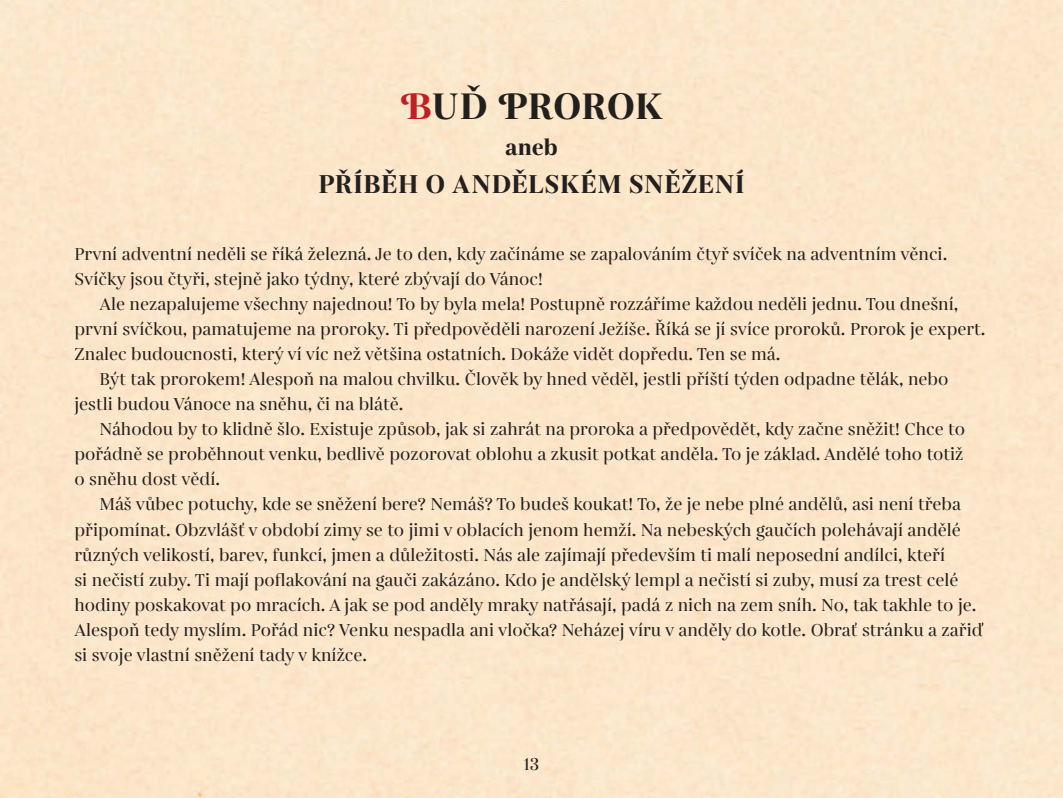
<style>
.page{position:relative;width:1063px;height:798px;background:#fff}
.page>*{position:absolute;margin:0;border:0;box-sizing:border-box;transform-origin:0 0}
.t1{font:700 37.5px "Gabriela";color:#221f1f}
.t2{font:700 26.25px "Gabriela";letter-spacing:.015em;color:#221f1f}
.t3{font:700 22.5px "Gabriela";color:#221f1f}
.t4{font:500 17.5px/25px "Gabriela";color:#221f1f}
.s1{color:#c21f24}
</style>
<div class="page">
<h1 class="t1" style="left:400px;top:85px;width:264px"><span class="s1">B</span>UĎ PROROK</h1>
<p class="t3" style="left:505px;top:134px;width:54px">aneb</p>
<h2 class="t2" style="left:318px;top:168px;width:428px">PŘÍBĚH O ANDĚLSKÉM SNĚŽENÍ</h2>
<p class="t4" style="left:74px;top:242px;width:874px">První adventní neděli se říká železná. Je to den, kdy začínáme se zapalováním čtyř svíček na adventním věnci.<br>Svíčky jsou čtyři, stejně jako týdny, které zbývají do Vánoc!</p>
<p class="t4" style="left:99px;top:292px;width:860px">Ale nezapalujeme všechny najednou! To by byla mela! Postupně rozzáříme každou neděli jednu. Tou dnešní,</p>
<p class="t4" style="left:74px;top:317px;width:913px">první svíčkou, pamatujeme na proroky. Ti předpověděli narození Ježíše. Říká se jí svíce proroků. Prorok je expert.</p>
<p class="t4" style="left:74px;top:342px;width:708px">Znalec budoucnosti, který ví víc než většina ostatních. Dokáže vidět dopředu. Ten se má.</p>
<p class="t4" style="left:99px;top:367px;width:851px">Být tak prorokem! Alespoň na malou chvilku. Člověk by hned věděl, jestli příští týden odpadne tělák, nebo</p>
<p class="t4" style="left:74px;top:392px;width:330px">jestli budou Vánoce na sněhu, či na blátě.</p>
<p class="t4" style="left:99px;top:417px;width:867px">Náhodou by to klidně šlo. Existuje způsob, jak si zahrát na proroka a předpovědět, kdy začne sněžit! Chce to</p>
<p class="t4" style="left:74px;top:442px;width:891px">pořádně se proběhnout venku, bedlivě pozorovat oblohu a zkusit potkat anděla. To je základ. Andělé toho totiž</p>
<p class="t4" style="left:74px;top:467px;width:147px">o sněhu dost vědí.</p>
<p class="t4" style="left:99px;top:492px;width:863px">Máš vůbec potuchy, kde se sněžení bere? Nemáš? To budeš koukat! To, že je nebe plné andělů, asi není třeba</p>
<p class="t4" style="left:74px;top:517px;width:888px">připomínat. Obzvlášť v období zimy se to jimi v oblacích jenom hemží. Na nebeských gaučích polehávají andělé</p>
<p class="t4" style="left:74px;top:542px;width:872px">různých velikostí, barev, funkcí, jmen a důležitosti. Nás ale zajímají především ti malí neposední andílci, kteří</p>
<p class="t4" style="left:74px;top:567px;width:886px">si nečistí zuby. Ti mají poflakování na gauči zakázáno. Kdo je andělský lempl a nečistí si zuby, musí za trest celé</p>
<p class="t4" style="left:74px;top:592px;width:904px">hodiny poskakovat po mracích. A jak se pod anděly mraky natřásají, padá z nich na zem sníh. No, tak takhle to je.</p>
<p class="t4" style="left:74px;top:617px;width:910px">Alespoň tedy myslím. Pořád nic? Venku nespadla ani vločka? Neházej víru v anděly do kotle. Obrať stránku a zařiď</p>
<p class="t4" style="left:74px;top:642px;width:294px">si svoje vlastní sněžení tady v knížce.</p>
<p class="t4" style="left:524px;top:752px;width:17px">13</p>
</div>
